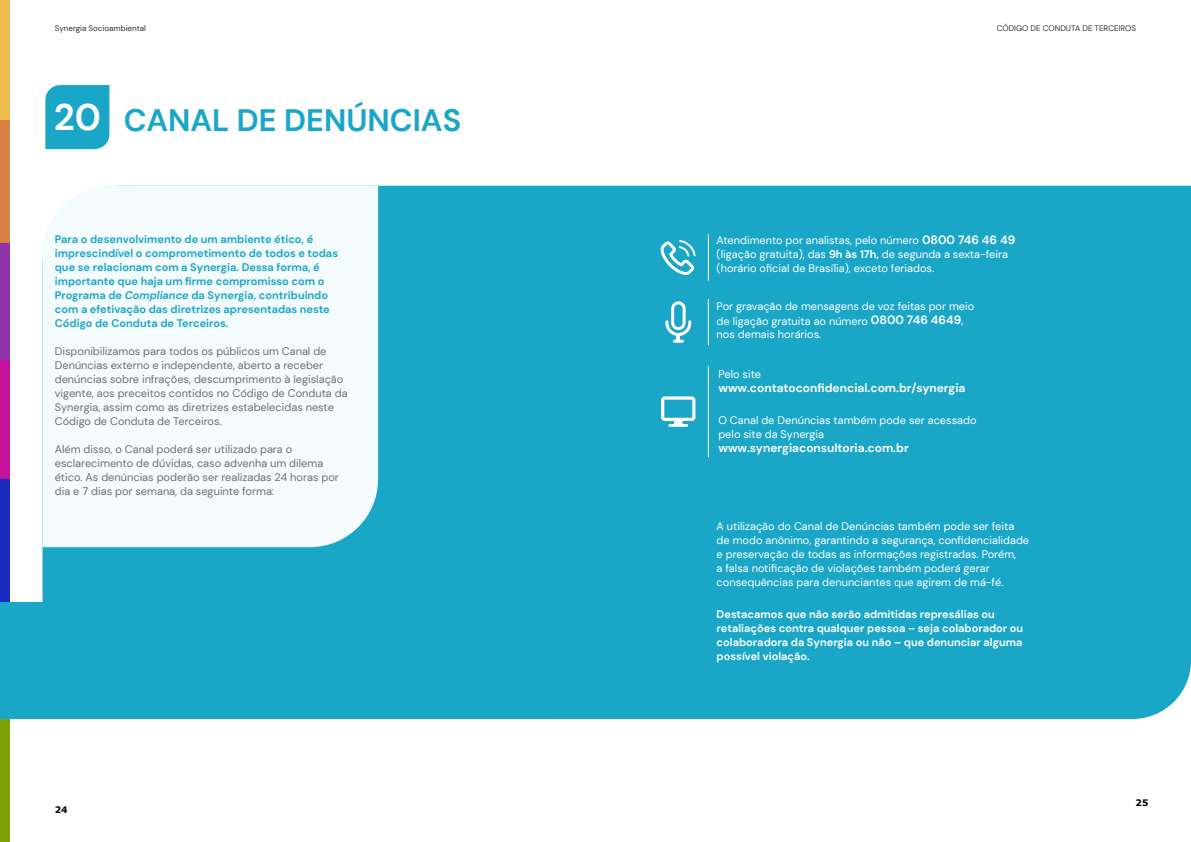
<style>
.page{position:relative;width:1191px;height:842px;background:#fff}
.page>*{position:absolute;margin:0;border:0;box-sizing:border-box;transform-origin:0 0}
.t1{font:700 36.9px "DM Sans";color:#fff}
.t2{font:700 31px "DM Sans";color:#1aa6c7}
.t3{font:700 12px "DM Sans";color:#fff}
.t4{font:11px/14px "DM Sans";color:#fff}
.t5{font:11px/14px "DM Sans";color:#706f6f}
.t6{font:700 11px/14px "DM Sans";color:#1aa6c7}
.t7{font:700 11px/14px "DM Sans";color:#fff}
.t8{font:700 9px "Verdana";color:#000}
.t9{font:8px "DM Sans";color:#3a302b}
.s1{font-style:italic}
.s2{font-weight:700;font-size:12px}
.s3{font-weight:700}
</style>
<div class="page">
<div style="left:553px;top:607px;width:638px;height:112px;background:#1aa6c7"></div>
<div style="left:43px;top:186px;width:1148px;height:421px;background:#1aa6c7"></div>
<div style="left:45px;top:85px;width:64px;height:64px;background:#1aa6c7"></div>
<div style="left:0;top:602px;width:553px;height:117px;background:#1aa6c7"></div>
<div style="left:43px;top:186px;width:335px;height:361px;background:#f4fbfc"></div>
<svg style="left:665px;top:301px;width:26px;height:42px"></svg>
<svg style="left:660px;top:240px;width:35px;height:35px"></svg>
<svg style="left:661px;top:396px;width:34px;height:31px"></svg>
<hr style="left:708px;top:234px;width:1px;height:46px;background:#fff">
<hr style="left:708px;top:299px;width:1px;height:46px;background:#fff">
<hr style="left:708px;top:366px;width:1px;height:91px;background:#fff">
<div style="left:0;top:0;width:10px;height:122px;background:#ebbb4e"></div>
<div style="left:0;top:240px;width:10px;height:122px;background:#9033a9"></div>
<div style="left:0;top:360px;width:10px;height:122px;background:#c6119a"></div>
<div style="left:0;top:120px;width:10px;height:122px;background:#d98046"></div>
<div style="left:0;top:600px;width:10px;height:122px;background:#1aa6c7"></div>
<div style="left:0;top:480px;width:10px;height:122px;background:#1a2bc0"></div>
<div style="left:0;top:720px;width:10px;height:122px;background:#80a103"></div>
<p class="t9" style="left:55px;top:23px;width:93px">Synergia Socioambiental</p>
<p class="t9" style="left:996px;top:23px;width:141px">CÓDIGO DE CONDUTA DE TERCEIROS</p>
<h1 class="t1" style="left:54px;top:94px;width:49px">20</h1>
<h2 class="t2" style="left:124px;top:101px;width:339px">CANAL DE DENÚNCIAS</h2>
<p class="t6" style="left:55px;top:232px;width:285px">Para o desenvolvimento de um ambiente ético, é imprescindível o comprometimento de todos e todas que se relacionam com a Synergia. Dessa forma, é importante que haja um firme compromisso com o Programa de <span class="s1">Compliance</span> da Synergia, contribuindo com a efetivação das diretrizes apresentadas neste Código de Conduta de Terceiros.</p>
<p class="t5" style="left:55px;top:344px;width:294px">Disponibilizamos para todos os públicos um Canal de Denúncias externo e independente, aberto a receber denúncias sobre infrações, descumprimento à legislação vigente, aos preceitos contidos no Código de Conduta da Synergia, assim como as diretrizes estabelecidas neste Código de Conduta de Terceiros.</p>
<p class="t5" style="left:55px;top:443px;width:285px">Além disso, o Canal poderá ser utilizado para o esclarecimento de dúvidas, caso advenha um dilema ético. As denúncias poderão ser realizadas 24 horas por dia e 7 dias por semana, da seguinte forma:</p>
<p class="t8" style="left:55px;top:804px;width:14px">24</p>
<p class="t4" style="left:716px;top:233px;width:300px">Atendimento por analistas, pelo número <span class="s2">0800 746 46 49 </span>(ligação gratuita), das <span class="s3">9h às 17h,</span> de segunda a sexta-feira (horário oficial de Brasília), exceto feriados.</p>
<p class="t4" style="left:716px;top:300px;width:259px">Por gravação de mensagens de voz feitas por meio de ligação gratuita ao número <span class="s2">0800 746 4649</span>, nos demais horários.</p>
<p class="t4" style="left:718px;top:367px;width:44px">Pelo site</p>
<p class="t3" style="left:718px;top:380px;width:249px">www.contatoconfidencial.com.br/synergia</p>
<p class="t4" style="left:718px;top:413px;width:260px">O Canal de Denúncias também pode ser acessado pelo site da Synergia</p>
<p class="t3" style="left:718px;top:441px;width:192px">www.synergiaconsultoria.com.br</p>
<p class="t4" style="left:716px;top:519px;width:314px">A utilização do Canal de Denúncias também pode ser feita de modo anônimo, garantindo a segurança, confidencialidade e preservação de todas as informações registradas. Porém,<br>a falsa notificação de violações também poderá gerar consequências para denunciantes que agirem de má-fé.</p>
<p class="t7" style="left:716px;top:607px;width:308px">Destacamos que não serão admitidas represálias ou retaliações contra qualquer pessoa – seja colaborador ou colaboradora da Synergia ou não – que denunciar alguma possível violação.</p>
<p class="t8" style="left:1135px;top:797px;width:14px">25</p>
</div>
